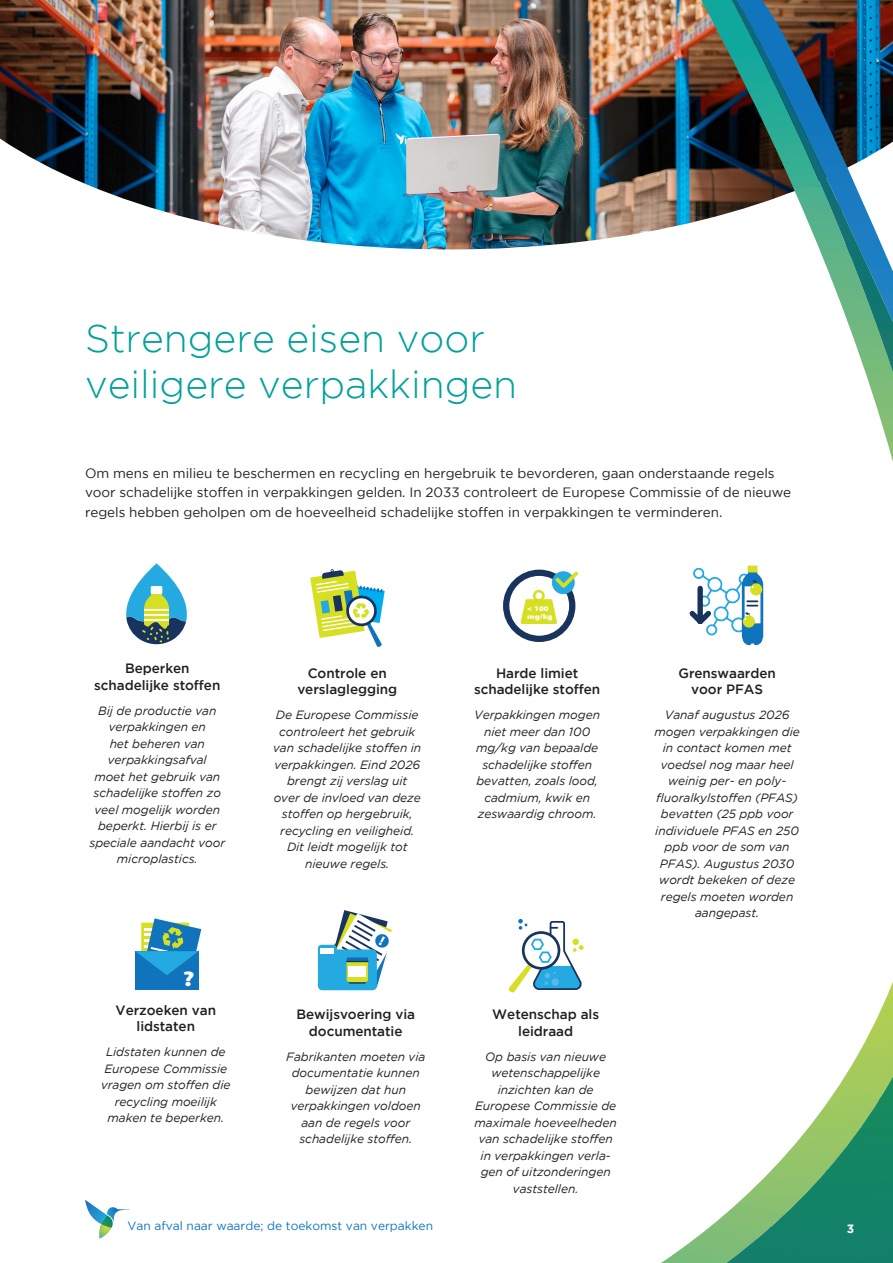
<style>
.page{position:relative;width:893px;height:1263px;background:#fff}
.page>*{position:absolute;margin:0;border:0;box-sizing:border-box;transform-origin:0 0}
.t1{font:300 39px/46.5px "Gotham";color:#00a19a}
.t2{font:900 21.3px "Myriad Pro";color:#fff;scale:1.19 1}
.t3{font:13.5px/19.5px "Gotham";letter-spacing:-.005em;color:#231f20}
.t4{font:500 13.5px/16.5px "Gotham";letter-spacing:-.005em;color:#231f20;text-align:center}
.t5{font:italic 12px/16.5px "Gotham";letter-spacing:-.005em;color:#231f20;text-align:center}
.t6{font:12px "Gotham";color:#1074bc}
.t7{font:700 12px "Gotham";color:#fff}
.t8{font:900 7.2px/8.4px "Myriad Pro";color:#fff;scale:1.19 1}
</style>
<div class="page">
<img style="left:0;top:0;width:661px;height:249px">
<svg style="left:661px;top:0;width:232px;height:1263px"></svg>
<svg style="left:737px;top:0;width:156px;height:322px"></svg>
<img style="left:731px;top:0;width:27px;height:39px">
<img style="left:751px;top:36px;width:100px;height:222px">
<img style="left:837px;top:201px;width:56px;height:172px">
<img style="left:886px;top:795px;width:7px;height:36px">
<img style="left:879px;top:1076px;width:14px;height:21px">
<img style="left:825px;top:1097px;width:68px;height:166px">
<img style="left:769px;top:1169px;width:77px;height:94px">
<img style="left:726px;top:1227px;width:52px;height:36px">
<svg style="left:85px;top:1200px;width:45px;height:38px"></svg>
<svg style="left:126px;top:563px;width:61px;height:81px"></svg>
<div style="left:135px;top:951px;width:63px;height:39px;background:#1074bc"></div>
<svg style="left:135px;top:918px;width:66px;height:69px"></svg>
<svg style="left:310px;top:569px;width:75px;height:78px"></svg>
<svg style="left:506px;top:573px;width:66px;height:66px"></svg>
<div style="left:503px;top:570px;width:72px;height:72px;border:6px solid #18345e;border-radius:50%"></div>
<svg style="left:520px;top:570px;width:58px;height:54px"></svg>
<svg style="left:508px;top:919px;width:76px;height:74px"></svg>
<svg style="left:685px;top:566px;width:78px;height:79px"></svg>
<svg style="left:318px;top:910px;width:74px;height:80px"></svg>
<p class="t1" style="left:85px;top:314px;width:434px">Strengere eisen voor veiligere verpakkingen</p>
<p class="t3" style="left:85px;top:463px;width:708px">Om mens en milieu te beschermen en recycling en hergebruik te bevorderen, gaan onderstaande regels voor schadelijke stoffen in verpakkingen gelden. In 2033 controleert de Europese Commissie of de nieuwe regels hebben geholpen om de hoeveelheid schadelijke stoffen in verpakkingen te verminderen.</p>
<p class="t4" style="left:94px;top:660px;width:128px">Beperken schadelijke stoffen</p>
<p class="t5" style="left:89px;top:702px;width:137px">Bij de productie van verpakkingen en<br>het beheren van verpakkingsafval<br>moet het gebruik van schadelijke stoffen zo veel mogelijk worden beperkt. Hierbij is er speciale aandacht voor microplastics.</p>
<p class="t2" style="left:183px;top:964px;width:11px">?</p>
<p class="t4" style="left:116px;top:1002px;width:102px">Verzoeken van lidstaten</p>
<p class="t5" style="left:101px;top:1044px;width:131px">Lidstaten kunnen de<br>Europese Commissie vragen om stoffen die recycling moeilijk maken te beperken.</p>
<p class="t4" style="left:297px;top:664px;width:101px">Controle en verslaglegging</p>
<p class="t5" style="left:273px;top:707px;width:150px">De Europese Commissie controleert het gebruik van schadelijke stoffen in verpakkingen. Eind 2026 brengt zij verslag uit over de invloed van deze stoffen op hergebruik, recycling en veiligheid.<br>Dit leidt mogelijk tot nieuwe regels.</p>
<p class="t4" style="left:296px;top:1006px;width:120px">Bewijsvoering via documentatie</p>
<p class="t5" style="left:286px;top:1048px;width:141px">Fabrikanten moeten via documentatie kunnen bewijzen dat hun verpakkingen voldoen aan de regels voor schadelijke stoffen.</p>
<p class="t8" style="left:527px;top:604px;width:23px">&lt; 100 mg/kg</p>
<p class="t4" style="left:474px;top:664px;width:128px">Harde limiet schadelijke stoffen</p>
<p class="t5" style="left:474px;top:707px;width:127px">Verpakkingen mogen niet meer dan 100 mg/kg van bepaalde schadelijke stoffen bevatten, zoals lood, cadmium, kwik en zeswaardig chroom.</p>
<p class="t4" style="left:492px;top:1006px;width:108px">Wetenschap als leidraad</p>
<p class="t5" style="left:475px;top:1048px;width:144px">Op basis van nieuwe wetenschappelijke inzichten kan de<br>Europese Commissie de maximale hoeveelheden van schadelijke stoffen in verpakkingen verla&shy;gen of uitzonderingen vaststellen.</p>
<p class="t4" style="left:678px;top:664px;width:99px">Grenswaarden voor PFAS</p>
<p class="t5" style="left:654px;top:707px;width:147px">Vanaf augustus 2026 mogen verpakkingen die in contact komen met voedsel nog maar heel weinig per- en poly&shy;fluoralkylstoffen (PFAS) bevatten (25 ppb voor individuele PFAS en 250 ppb voor de som van<br>PFAS). Augustus 2030 wordt bekeken of deze regels moeten worden aangepast.</p>
<p class="t6" style="left:128px;top:1219px;width:307px">Van afval naar waarde; de toekomst van verpakken</p>
<p class="t7" style="left:847px;top:1222px;width:9px">3</p>
</div>
